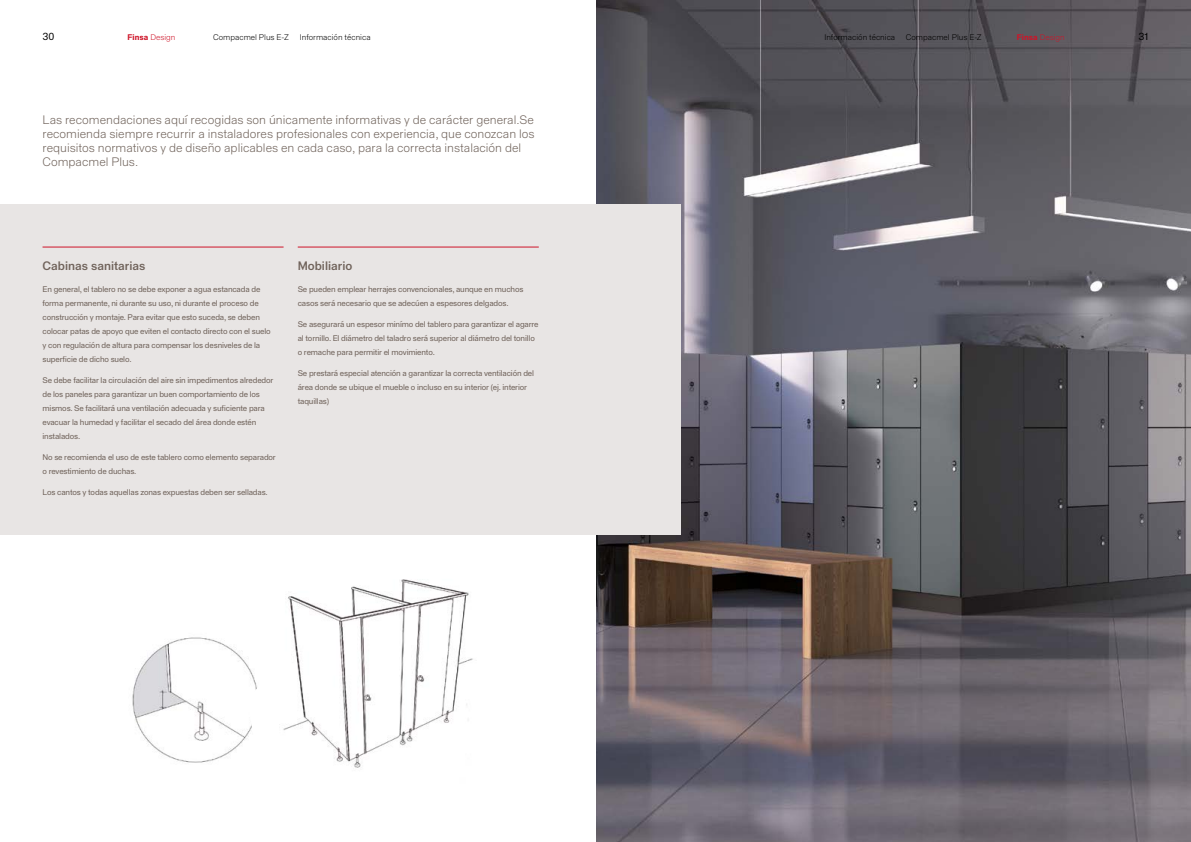
<style>
.page{position:relative;width:1191px;height:842px;background:#fff}
.page>*{position:absolute;margin:0;border:0;box-sizing:border-box;transform-origin:0 0}
.t1{font:300 12px/14px "Staff Grotesk";color:#70635b}
.t2{font:500 12px "Staff Grotesk";color:#70635b}
.t3{font:10px "Staff Grotesk";color:#000}
.t4{font:8px/14px "Staff Grotesk";letter-spacing:-.02em;color:#70635b}
.t5{font:300 8px "Staff Grotesk";color:#000}
.t6{font:300 8px "Staff Grotesk";color:#ce1428}
.s1{font-weight:700}
</style>
<div class="page">
<img style="left:596px;top:0;width:595px;height:842px">
<div style="left:0;top:204px;width:680px;height:331px;background:#e8e5e4"></div>
<hr style="left:43px;top:247px;width:240px;height:1px;background:#ce1428">
<hr style="left:298px;top:247px;width:241px;height:1px;background:#ce1428">
<img style="left:283px;top:579px;width:190px;height:189px">
<img style="left:132px;top:637px;width:125px;height:126px">
<p class="t3" style="left:43px;top:30px;width:13px">30</p>
<p class="t6" style="left:128px;top:32px;width:49px"><span class="s1">Finsa</span> Design</p>
<p class="t5" style="left:213px;top:32px;width:78px">Compacmel Plus E-Z</p>
<p class="t5" style="left:905px;top:32px;width:78px">Compacmel Plus E-Z</p>
<p class="t6" style="left:1017px;top:32px;width:49px"><span class="s1">Finsa</span> Design</p>
<p class="t3" style="left:1138px;top:30px;width:12px">31</p>
<p class="t5" style="left:300px;top:32px;width:72px">Información técnica</p>
<p class="t5" style="left:824px;top:32px;width:72px">Información técnica</p>
<p class="t1" style="left:43px;top:113px;width:493px">Las recomendaciones aquí recogidas son únicamente informativas y de carácter general.Se recomienda siempre recurrir a instaladores profesionales con experiencia, que conozcan los requisitos normativos y de diseño aplicables en cada caso, para la correcta instalación del Compacmel Plus.</p>
<h1 class="t2" style="left:43px;top:258px;width:104px">Cabinas sanitarias</h1>
<p class="t4" style="left:43px;top:282px;width:230px">En general, el tablero no se debe exponer a agua estancada de forma permanente, ni durante su uso, ni durante el proceso de construcción y montaje. Para evitar que esto suceda, se deben colocar patas de apoyo que eviten el contacto directo con el suelo y con regulación de altura para compensar los desniveles de la superficie de dicho suelo.</p>
<p class="t4" style="left:43px;top:373px;width:232px">Se debe facilitar la circulación del aire sin impedimentos alrededor de los paneles para garantizar un buen comportamiento de los mismos. Se facilitará una ventilación adecuada y suficiente para evacuar la humedad y facilitar el secado del área donde estén instalados.</p>
<p class="t4" style="left:43px;top:450px;width:235px">No se recomienda el uso de este tablero como elemento separador o revestimiento de duchas.</p>
<p class="t4" style="left:43px;top:485px;width:227px">Los cantos y todas aquellas zonas expuestas deben ser selladas.</p>
<h1 class="t2" style="left:298px;top:259px;width:56px">Mobiliario</h1>
<p class="t4" style="left:298px;top:282px;width:227px">Se pueden emplear herrajes convencionales, aunque en muchos casos será necesario que se adecúen a espesores delgados.</p>
<p class="t4" style="left:298px;top:317px;width:242px">Se asegurará un espesor minímo del tablero para garantizar el agarre al tornillo. El diámetro del taladro será superior al diámetro del tonillo o remache para permitir el movimiento.</p>
<p class="t4" style="left:298px;top:366px;width:238px">Se prestará especial atención a garantizar la correcta ventilación del área donde se ubique el mueble o incluso en su interior (ej. interior taquillas)</p>
</div>
